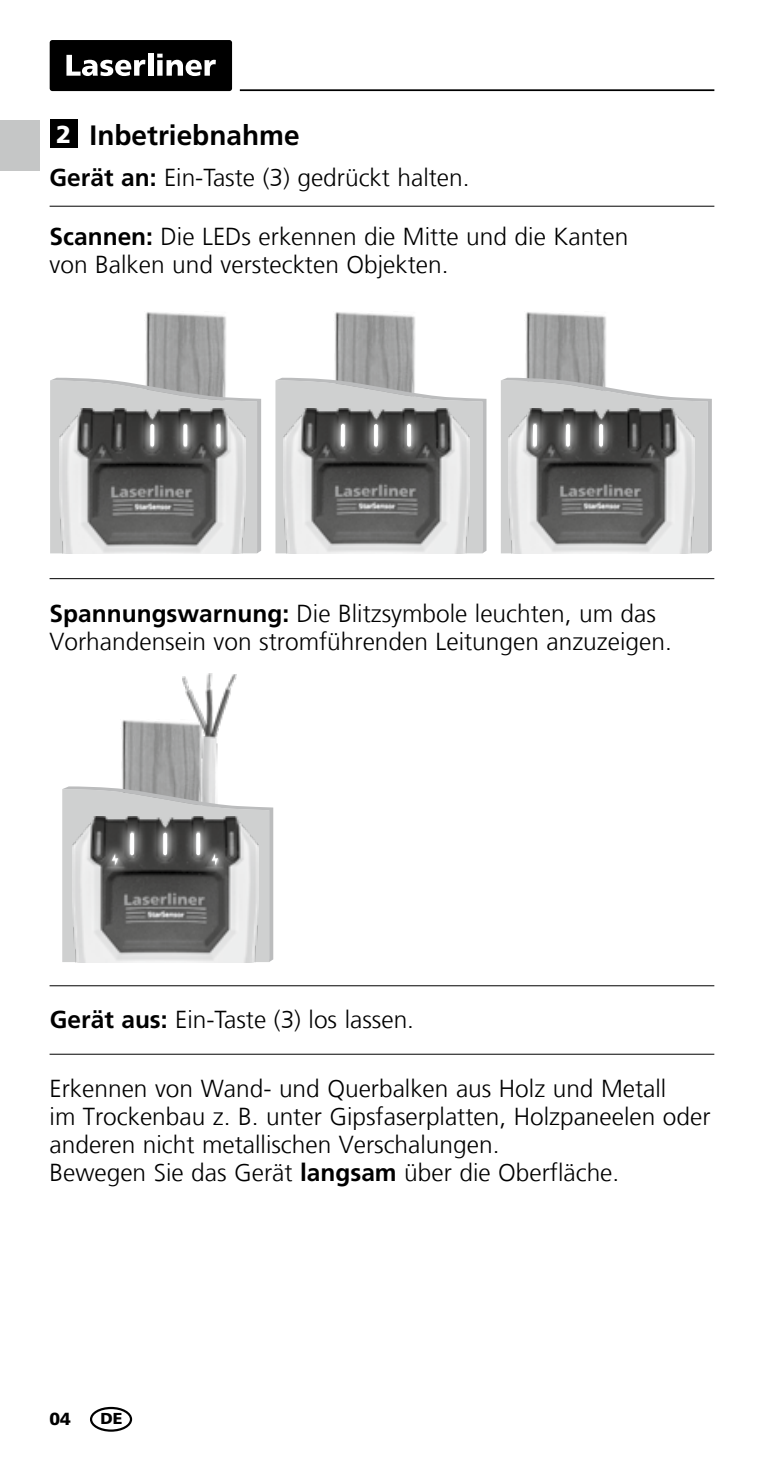
<style>
.page{position:relative;width:764px;height:1459px;background:#fff}
.page>*{position:absolute;margin:0;border:0;box-sizing:border-box;transform-origin:0 0}
.t1{font:700 28px "Frutiger LT Com";color:#000}
.t2{font:300 24.5px/28px "Frutiger LT Com";color:#000}
.t3{font:900 17.5px "Frutiger LT Com";color:#000}
.t4{font:900 15.75px "Frutiger LT Com";color:#000}
.s1{font-weight:900;font-size:24.5px;color:#fff}
.s2{font-weight:700}
</style>
<div class="page">
<hr style="left:240px;top:89px;width:474px;height:2px;background:#000">
<div style="left:50px;top:40px;width:182px;height:51px;background:#000;border-radius:3px"></div>
<svg style="left:66px;top:55px;width:79px;height:21px"></svg>
<div style="left:148px;top:53px;width:5px;height:23px;background:#fff"></div>
<svg style="left:157px;top:54px;width:59px;height:22px"></svg>
<hr style="left:50px;top:206px;width:664px;height:1px;background:#000">
<div style="left:50px;top:119px;width:27px;height:29px;background:#000"></div>
<hr style="left:50px;top:578px;width:664px;height:1px;background:#000">
<img style="left:145px;top:312px;width:81px;height:66px">
<svg style="left:50px;top:378px;width:211px;height:175px;background:#cbcccc"></svg>
<img style="left:59px;top:408px;width:187px;height:145px">
<svg style="left:150px;top:424px;width:4px;height:22px"></svg>
<svg style="left:183px;top:424px;width:4px;height:22px"></svg>
<svg style="left:216px;top:424px;width:4px;height:22px"></svg>
<img style="left:334px;top:312px;width:81px;height:66px">
<svg style="left:275px;top:378px;width:211px;height:175px;background:#d0d1d1"></svg>
<img style="left:283px;top:408px;width:186px;height:145px">
<hr style="left:341px;top:424px;width:4px;height:22px;background:#fff;border-radius:2px">
<hr style="left:374px;top:424px;width:4px;height:22px;background:#fff;border-radius:2px">
<hr style="left:407px;top:424px;width:4px;height:22px;background:#fff;border-radius:2px">
<img style="left:525px;top:312px;width:81px;height:66px">
<svg style="left:501px;top:378px;width:211px;height:175px"></svg>
<img style="left:508px;top:408px;width:187px;height:145px">
<hr style="left:533px;top:424px;width:4px;height:22px;background:#fff;border-radius:2px">
<hr style="left:566px;top:424px;width:4px;height:22px;background:#fff;border-radius:2px">
<hr style="left:599px;top:424px;width:4px;height:22px;background:#fff;border-radius:2px">
<hr style="left:50px;top:1053px;width:664px;height:1px;background:#000">
<hr style="left:50px;top:985px;width:664px;height:1px;background:#000">
<img style="left:121px;top:720px;width:61px;height:66px">
<img style="left:182px;top:673px;width:54px;height:113px">
<svg style="left:62px;top:786px;width:211px;height:176px;background:#9b9b9b"></svg>
<hr style="left:130px;top:832px;width:4px;height:23px;background:#fff;border-radius:2px">
<svg style="left:163px;top:832px;width:4px;height:23px"></svg>
<svg style="left:196px;top:832px;width:4px;height:23px"></svg>
<div style="left:0;top:120px;width:40px;height:51px;background:#c5c6c6"></div>
<div style="left:90px;top:1406px;width:42px;height:25px;border:2px solid #000;border-radius:50%"></div>
<p class="t1" style="left:56px;top:119px;width:245px"><span class="s1">2</span> Inbetriebnahme</p>
<p class="t2" style="left:50px;top:164px;width:422px"><span class="s2">Gerät an:</span> Ein-Taste (3) gedrückt halten.</p>
<p class="t2" style="left:50px;top:222px;width:580px"><span class="s2">Scannen:</span> Die LEDs erkennen die Mitte und die Kanten von Balken und versteckten Objekten.</p>
<p class="t2" style="left:50px;top:600px;width:624px"><span class="s2">Spannungswarnung:</span> Die Blitzsymbole leuchten, um das<br>Vorhandensein von stromführenden Leitungen anzuzeigen.</p>
<p class="t2" style="left:50px;top:1005px;width:366px"><span class="s2">Gerät aus:</span> Ein-Taste (3) los lassen.</p>
<p class="t2" style="left:50px;top:1075px;width:662px">Erkennen von Wand- und Querbalken aus Holz und Metall<br>im Trockenbau z. B. unter Gipsfaserplatten, Holzpaneelen oder anderen nicht metallischen Verschalungen.<br>Bewegen Sie das Gerät <span class="s2">langsam</span> über die Oberfläche.</p>
<p class="t3" style="left:50px;top:1408px;width:23px">04</p>
<p class="t4" style="left:101px;top:1409px;width:24px">DE</p>
</div>
